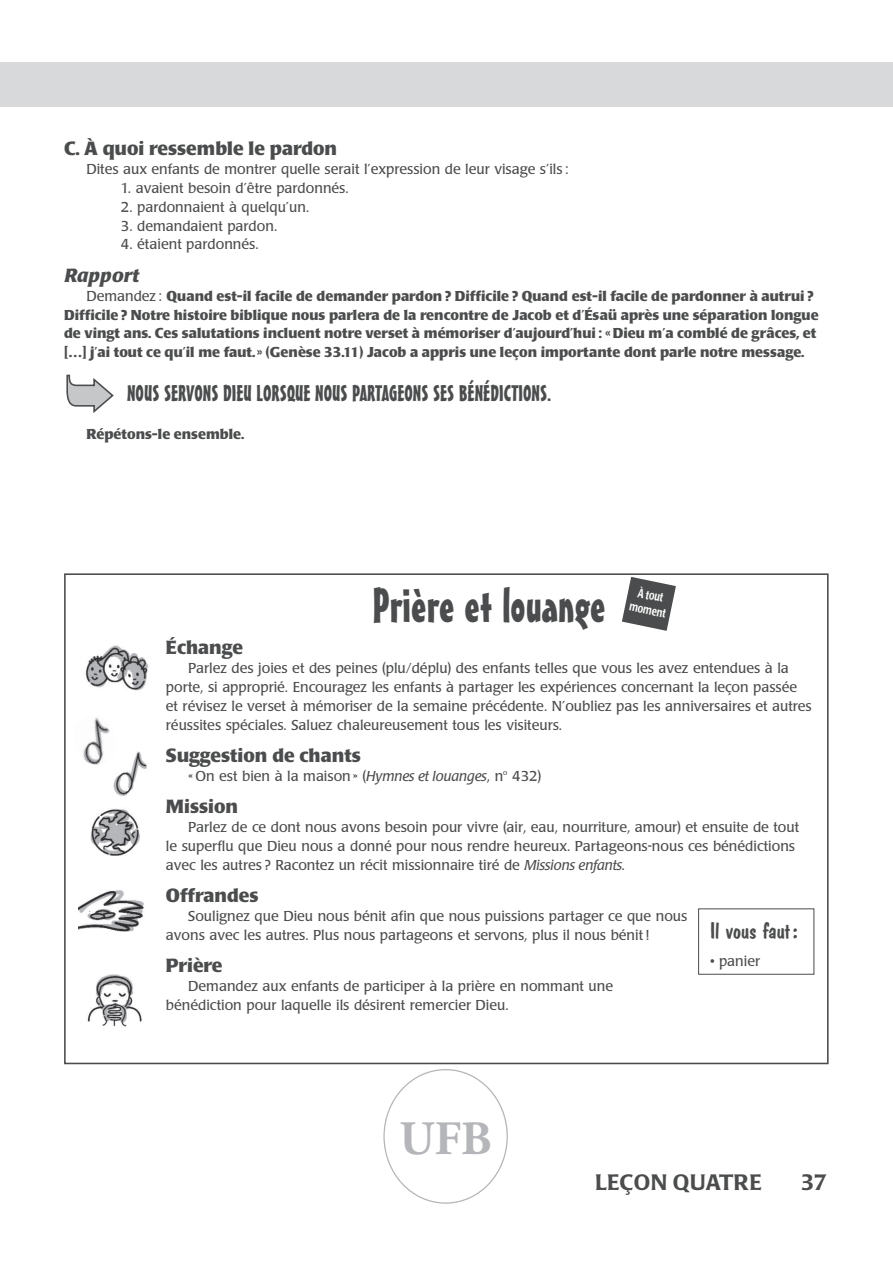
<style>
.page{position:relative;width:893px;height:1263px;background:#fff}
.page>*{position:absolute;margin:0;border:0;box-sizing:border-box;transform-origin:0 0}
.t1{font:700 47.85px "Adobe Garamond Pro";color:#b5b6b9}
.t2{font:47.25px "Mister Earl BT";color:#4b4c4d}
.t3{font:22.05px "Mister Earl BT";color:#4b4c4d}
.t4{font:500 22.05px "Poppl Laudatio";color:#4b4c4d}
.t5{font:22.05px "Dom Casual D";color:#4b4c4d;scale:1.05 1}
.t6{font:700 18.9px "Poppl Laudatio";color:#4b4c4d}
.t7{font:italic 700 18.9px "Poppl Laudatio";color:#4b4c4d}
.t8{font:14.25px/18.9px "Poppl Laudatio";color:#4b4c4d}
.t9{font:700 14.25px/18.9px "Poppl Laudatio";color:#4b4c4d}
.t10{font:500 12.15px/14.5px "Poppl Laudatio";color:#fff;text-align:center;scale:.74 1}
.s1{font-weight:400}
.s2{font-style:italic}
</style>
<div class="page">
<div style="left:0;top:62px;width:893px;height:45px;background:#d8d9db"></div>
<svg style="left:66px;top:374px;width:48px;height:39px"></svg>
<img style="left:85px;top:645px;width:64px;height:46px">
<img style="left:83px;top:718px;width:27px;height:47px">
<img style="left:90px;top:809px;width:50px;height:47px">
<img style="left:79px;top:890px;width:65px;height:42px">
<img style="left:87px;top:974px;width:55px;height:53px">
<img style="left:110px;top:750px;width:40px;height:49px;border-radius:20px">
<svg style="left:622px;top:577px;width:54px;height:54px"></svg>
<div style="left:698px;top:908px;width:116px;height:67px;border:1px solid #4b4c4d"></div>
<svg style="left:383px;top:1069px;width:125px;height:135px"></svg>
<h3 class="t6" style="left:64px;top:141px;width:275px">C. À quoi ressemble le pardon</h3>
<p class="t8" style="left:86px;top:161px;width:484px">Dites aux enfants de montrer quelle serait l’expression de leur visage s’ils :</p>
<p class="t8" style="left:121px;top:180px;width:229px">1. avaient besoin d’être pardonnés.</p>
<p class="t8" style="left:121px;top:199px;width:190px">2. pardonnaient à quelqu’un.</p>
<p class="t8" style="left:121px;top:218px;width:158px">3. demandaient pardon.</p>
<p class="t8" style="left:121px;top:236px;width:139px">4. étaient pardonnés.</p>
<h3 class="t7" style="left:64px;top:267px;width:77px">Rapport</h3>
<p class="t9" style="left:64px;top:288px;width:756px;text-indent:22px"><span class="s1">Demandez :</span> Quand est-il facile de demander pardon ? Difficile ? Quand est-il facile de pardonner à autrui ?<br>Difficile ? Notre histoire biblique nous parlera de la rencontre de Jacob et d’Ésaü après une séparation longue de vingt ans. Ces salutations incluent notre verset à mémoriser d’aujourd’hui : « Dieu m’a comblé de grâces, et […] j’ai tout ce qu’il me faut. » (Genèse 33.11) Jacob a appris une leçon importante dont parle notre message.</p>
<h3 class="t3" style="left:127px;top:385px;width:426px">NOUS SERVONS DIEU LORSQUE NOUS PARTAGEONS SES BÉNÉDICTIONS.</h3>
<p class="t9" style="left:86px;top:426px;width:159px">Répétons-le ensemble.</p>
<h2 class="t2" style="left:372px;top:588px;width:235px">Prière et louange</h2>
<p class="t10" style="left:634px;top:586px;width:51px;rotate:12deg">À tout moment</p>
<h3 class="t6" style="left:166px;top:640px;width:79px">Échange</h3>
<p class="t8" style="left:166px;top:660px;width:647px;text-indent:22px">Parlez des joies et des peines (plu/déplu) des enfants telles que vous les avez entendues à la porte, si approprié. Encouragez les enfants à partager les expériences concernant la leçon passée et révisez le verset à mémoriser de la semaine précédente. N’oubliez pas les anniversaires et autres réussites spéciales. Saluez chaleureusement tous les visiteurs.</p>
<h3 class="t6" style="left:166px;top:748px;width:196px">Suggestion de chants</h3>
<p class="t8" style="left:188px;top:768px;width:355px">« On est bien à la maison » (<span class="s2">Hymnes et louanges</span>, n<sup>o</sup> 432)</p>
<h3 class="t6" style="left:166px;top:799px;width:74px">Mission</h3>
<p class="t8" style="left:166px;top:819px;width:635px;text-indent:22px">Parlez de ce dont nous avons besoin pour vivre (air, eau, nourriture, amour) et ensuite de tout le superflu que Dieu nous a donné pour nous rendre heureux. Partageons-nous ces bénédictions avec les autres ? Racontez un récit missionnaire tiré de <span class="s2">Missions enfants.</span></p>
<h3 class="t6" style="left:166px;top:888px;width:94px">Offrandes</h3>
<p class="t8" style="left:166px;top:908px;width:523px;text-indent:22px">Soulignez que Dieu nous bénit afin que nous puissions partager ce que nous avons avec les autres. Plus nous partageons et servons, plus il nous bénit !</p>
<h3 class="t6" style="left:166px;top:958px;width:58px">Prière</h3>
<p class="t8" style="left:166px;top:978px;width:449px;text-indent:22px">Demandez aux enfants de participer à la prière en nommant une bénédiction pour laquelle ils désirent remercier Dieu.</p>
<h3 class="t5" style="left:710px;top:918px;width:85px">Il vous faut :</h3>
<p class="t8" style="left:710px;top:953px;width:52px">• panier</p>
<h1 class="t1" style="left:399px;top:1110px;width:94px">UFB</h1>
<h3 class="t4" style="left:595px;top:1173px;width:168px">LEÇON QUATRE</h3>
<h3 class="t4" style="left:801px;top:1173px;width:28px">37</h3>
</div>
